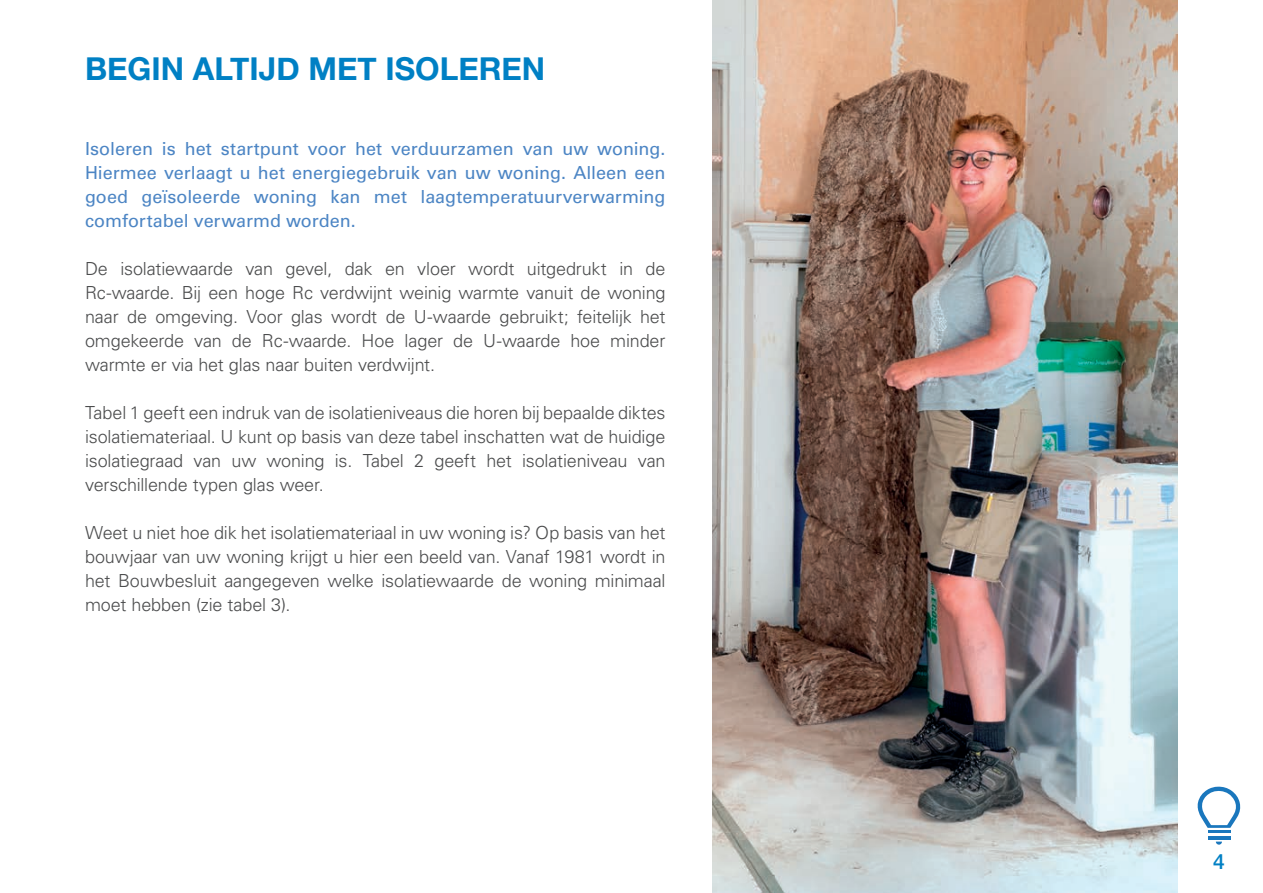
<style>
.page{position:relative;width:1263px;height:893px;background:#fff}
.page>*{position:absolute;margin:0;border:0;box-sizing:border-box;transform-origin:0 0}
.t1{font:700 31.5px "Helvetica Neue";color:#0080c4}
.t2{font:500 21px "Helvetica Neue";color:#0080c4}
.t3{font:300 18px/24px "Univers LT Std";letter-spacing:-.01em;color:#4b4c4d;text-align:justify}
.t4{font:18px/24px "Univers LT Std";color:#4c85c4;text-align:justify}
</style>
<div class="page">
<img style="left:712px;top:0;width:466px;height:893px">
<svg style="left:1198px;top:786px;width:43px;height:59px"></svg>
<h1 class="t1" style="left:85px;top:45px;width:462px">BEGIN ALTIJD MET ISOLEREN</h1>
<p class="t4" style="left:85px;top:137px;width:582px">Isoleren is het startpunt voor het verduurzamen van uw woning.<br>Hiermee verlaagt u het energiegebruik van uw woning. Alleen een goed geïsoleerde woning kan met laagtemperatuurverwarming comfortabel verwarmd worden.</p>
<p class="t3" style="left:85px;top:257px;width:582px">De isolatiewaarde van gevel, dak en vloer wordt uitgedrukt in de Rc-waarde. Bij een hoge Rc verdwijnt weinig warmte vanuit de woning naar de omgeving. Voor glas wordt de U-waarde gebruikt; feitelijk het omgekeerde van de Rc-waarde. Hoe lager de U-waarde hoe minder warmte er via het glas naar buiten verdwijnt.</p>
<p class="t3" style="left:85px;top:401px;width:582px">Tabel 1 geeft een indruk van de isolatieniveaus die horen bij bepaalde diktes isolatiemateriaal. U kunt op basis van deze tabel inschatten wat de huidige isolatiegraad van uw woning is. Tabel 2 geeft het isolatieniveau van verschillende typen glas weer.</p>
<p class="t3" style="left:85px;top:521px;width:582px">Weet u niet hoe dik het isolatiemateriaal in uw woning is? Op basis van het bouwjaar van uw woning krijgt u hier een beeld van. Vanaf 1981 wordt in het Bouwbesluit aangegeven welke isolatiewaarde de woning minimaal moet hebben (zie tabel 3).</p>
<p class="t2" style="left:1213px;top:844px;width:13px">4</p>
</div>
